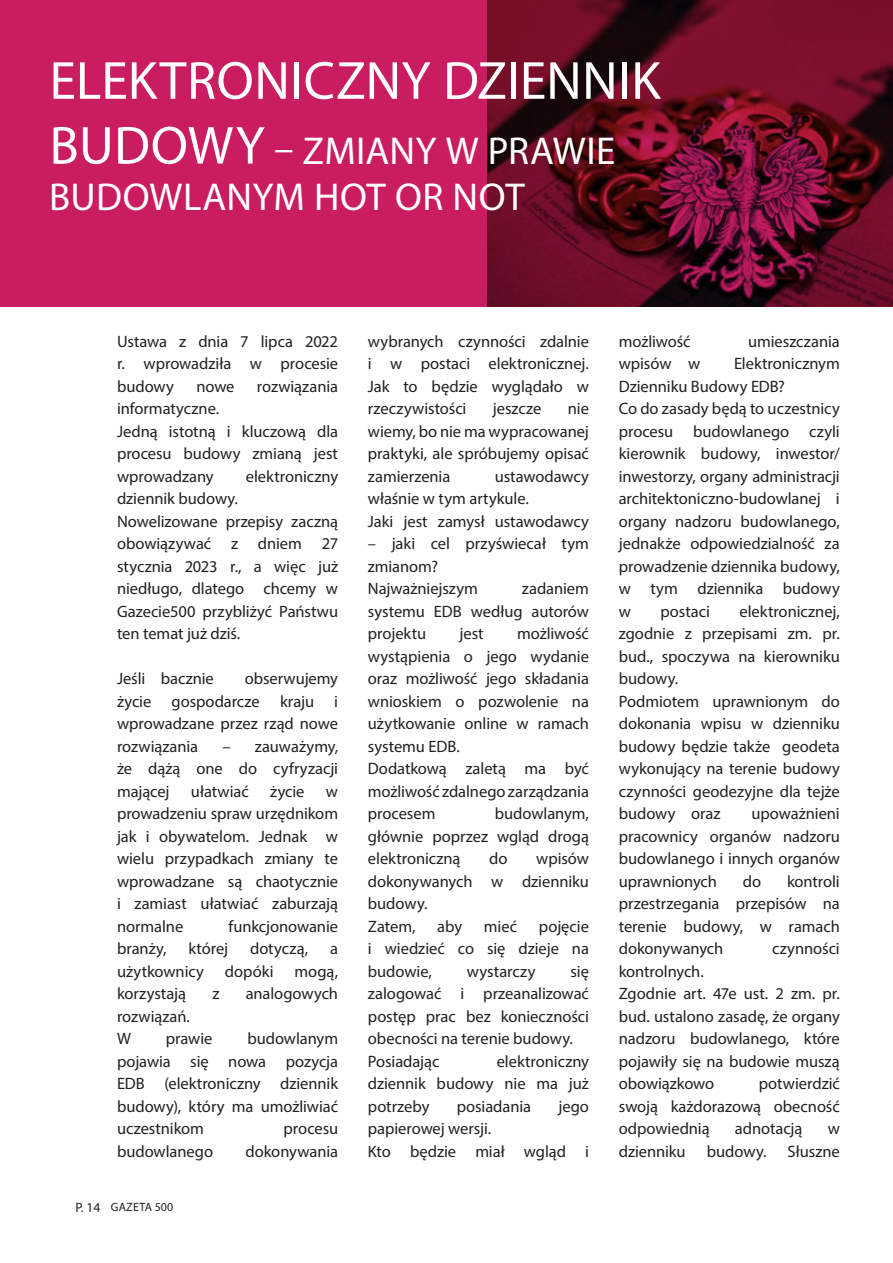
<style>
.page{position:relative;width:893px;height:1263px;background:#fff}
.page>*{position:absolute;margin:0;border:0;box-sizing:border-box;transform-origin:0 0}
.Headline_Main_Black{font:54px "Myriad Pro";letter-spacing:.005em;color:#fff}
.Headline_Main_Black-2{font:39px/46.8px "Myriad Pro";letter-spacing:.01em;color:#fff}
.Body_Text{font:16.5px/22.5px "Myriad Pro";letter-spacing:-.005em;color:#231f20;text-align:justify}
.t1{font:12px "Myriad Pro";letter-spacing:.02em;color:#231f20}
.s1{font-size:54px}
.s2{font-size:13.5px}
</style>
<div class="page">
<svg style="left:0;top:0;width:893px;height:306px;background:#991544"></svg>
<p class="Headline_Main_Black" style="left:49px;top:47px;width:613px">ELEKTRONICZNY DZIENNIK</p>
<p class="Headline_Main_Black-2" style="left:49px;top:126px;width:567px"><span class="s1">BUDOWY</span> – ZMIANY W PRAWIE<br>BUDOWLANYM HOT OR NOT</p>
<p class="Body_Text" style="left:117px;top:329px;width:223px">Ustawa z dnia 7 lipca 2022 r. wprowadziła w procesie budowy</p>
<p class="Body_Text" style="left:196px;top:374px;width:40px">nowe</p>
<p class="Body_Text" style="left:257px;top:374px;width:83px">rozwiązania</p>
<p class="Body_Text" style="left:117px;top:397px;width:104px">informatyczne.</p>
<p class="Body_Text" style="left:117px;top:419px;width:223px">Jedną istotną i kluczową dla procesu budowy zmianą jest wprowadzany</p>
<p class="Body_Text" style="left:246px;top:464px;width:94px">elektroniczny</p>
<p class="Body_Text" style="left:117px;top:487px;width:123px">dziennik budowy.</p>
<p class="Body_Text" style="left:117px;top:509px;width:223px">Nowelizowane przepisy zaczną obowiązywać z dniem 27 stycznia 2023 r., a więc już niedługo, dlatego chcemy w Gazecie500 przybliżyć Państwu ten temat już dziś.</p>
<p class="Body_Text" style="left:117px;top:667px;width:98px">Jeśli bacznie</p>
<p class="Body_Text" style="left:117px;top:667px;width:223px;text-indent:128px">obserwujemy życie gospodarcze kraju i wprowadzane przez rząd nowe rozwiązania</p>
<p class="Body_Text" style="left:117px;top:734px;width:223px;text-indent:105px">– zauważymy, że dążą one do cyfryzacji mającej</p>
<p class="Body_Text" style="left:191px;top:779px;width:59px">ułatwiać</p>
<p class="Body_Text" style="left:270px;top:779px;width:36px">życie</p>
<p class="Body_Text" style="left:117px;top:779px;width:223px;text-indent:209px">w prowadzeniu spraw urzędnikom jak i obywatelom. Jednak w wielu przypadkach zmiany te wprowadzane są chaotycznie i zamiast ułatwiać zaburzają normalne</p>
<p class="Body_Text" style="left:228px;top:914px;width:111px">funkcjonowanie</p>
<p class="Body_Text" style="left:117px;top:937px;width:51px">branży,</p>
<p class="Body_Text" style="left:188px;top:937px;width:41px">której</p>
<p class="Body_Text" style="left:250px;top:937px;width:60px">dotyczą,</p>
<p class="Body_Text" style="left:330px;top:937px;width:9px">a</p>
<p class="Body_Text" style="left:117px;top:959px;width:88px">użytkownicy</p>
<p class="Body_Text" style="left:225px;top:959px;width:50px">dopóki</p>
<p class="Body_Text" style="left:294px;top:959px;width:45px">mogą,</p>
<p class="Body_Text" style="left:117px;top:982px;width:71px">korzystają</p>
<p class="Body_Text" style="left:212px;top:982px;width:9px">z</p>
<p class="Body_Text" style="left:246px;top:982px;width:94px">analogowych</p>
<p class="Body_Text" style="left:117px;top:1004px;width:74px">rozwiązań.</p>
<p class="Body_Text" style="left:117px;top:1027px;width:15px">W</p>
<p class="Body_Text" style="left:166px;top:1027px;width:48px">prawie</p>
<p class="Body_Text" style="left:117px;top:1027px;width:223px;text-indent:130px">budowlanym pojawia się nowa pozycja EDB (elektroniczny dziennik budowy), który ma umożliwiać uczestnikom</p>
<p class="Body_Text" style="left:284px;top:1117px;width:56px">procesu</p>
<p class="Body_Text" style="left:117px;top:1139px;width:98px">budowlanego</p>
<p class="Body_Text" style="left:245px;top:1139px;width:94px">dokonywania</p>
<p class="t1" style="left:76px;top:1199px;width:99px"><span class="s2">P. 14</span> GAZETA 500</p>
<p class="Body_Text" style="left:368px;top:329px;width:223px">wybranych czynności zdalnie i w postaci elektronicznej.<br>Jak to będzie wyglądało w rzeczywistości</p>
<p class="Body_Text" style="left:368px;top:397px;width:223px;text-indent:200px">nie wiemy, bo nie ma wypracowanej praktyki, ale spróbujemy opisać zamierzenia</p>
<p class="Body_Text" style="left:493px;top:397px;width:50px">jeszcze</p>
<p class="Body_Text" style="left:368px;top:464px;width:223px;text-indent:127px">ustawodawcy właśnie w tym artykule.</p>
<p class="Body_Text" style="left:368px;top:509px;width:223px">Jaki jest zamysł ustawodawcy</p>
<p class="Body_Text" style="left:368px;top:532px;width:223px">– jaki cel przyświecał tym zmianom?</p>
<p class="Body_Text" style="left:368px;top:577px;width:112px">Najważniejszym</p>
<p class="Body_Text" style="left:368px;top:577px;width:223px;text-indent:154px">zadaniem systemu EDB według autorów projektu</p>
<p class="Body_Text" style="left:368px;top:622px;width:223px;text-indent:149px">możliwość wystąpienia o jego wydanie oraz możliwość jego składania wnioskiem o pozwolenie na użytkowanie online w ramach systemu EDB.</p>
<p class="Body_Text" style="left:368px;top:757px;width:223px">Dodatkową zaletą ma być możliwość zdalnego zarządzania procesem</p>
<p class="Body_Text" style="left:459px;top:622px;width:26px">jest</p>
<p class="Body_Text" style="left:368px;top:802px;width:223px;text-indent:127px">budowlanym, głównie poprzez wgląd drogą elektroniczną</p>
<p class="Body_Text" style="left:489px;top:847px;width:20px">do</p>
<p class="Body_Text" style="left:368px;top:847px;width:223px;text-indent:168px">wpisów dokonywanych w dzienniku budowy.</p>
<p class="Body_Text" style="left:368px;top:914px;width:49px">Zatem,</p>
<p class="Body_Text" style="left:437px;top:914px;width:26px">aby</p>
<p class="Body_Text" style="left:484px;top:914px;width:35px">mieć</p>
<p class="Body_Text" style="left:368px;top:914px;width:223px;text-indent:171px">pojęcie i wiedzieć co się dzieje na budowie,</p>
<p class="Body_Text" style="left:368px;top:959px;width:223px;text-indent:203px">się zalogować i przeanalizować postęp prac bez konieczności obecności na terenie budowy.</p>
<p class="Body_Text" style="left:368px;top:1049px;width:73px">Posiadając</p>
<p class="Body_Text" style="left:467px;top:959px;width:70px">wystarczy</p>
<p class="Body_Text" style="left:368px;top:1049px;width:223px;text-indent:129px">elektroniczny dziennik budowy nie ma już potrzeby</p>
<p class="Body_Text" style="left:457px;top:1094px;width:76px">posiadania</p>
<p class="Body_Text" style="left:558px;top:1094px;width:32px">jego</p>
<p class="Body_Text" style="left:368px;top:1117px;width:125px">papierowej wersji.</p>
<p class="Body_Text" style="left:368px;top:1139px;width:223px">Kto będzie miał wgląd i</p>
<p class="Body_Text" style="left:619px;top:329px;width:73px">możliwość</p>
<p class="Body_Text" style="left:748px;top:329px;width:93px">umieszczania</p>
<p class="Body_Text" style="left:619px;top:352px;width:83px">wpisów w</p>
<p class="Body_Text" style="left:619px;top:352px;width:223px;text-indent:115px">Elektronicznym<br>Dzienniku Budowy EDB?</p>
<p class="Body_Text" style="left:619px;top:397px;width:223px">Co do zasady będą to uczestnicy procesu budowlanego czyli kierownik budowy, inwestor/ inwestorzy, organy administracji architektoniczno-budowlanej i organy nadzoru budowlanego, jednakże odpowiedzialność za prowadzenie dziennika budowy, w tym dziennika budowy w</p>
<p class="Body_Text" style="left:619px;top:599px;width:223px;text-indent:121px">elektronicznej, zgodnie z przepisami zm. pr. bud., spoczywa na kierowniku budowy.</p>
<p class="Body_Text" style="left:619px;top:689px;width:223px">Podmiotem uprawnionym do dokonania wpisu w dzienniku budowy będzie także geodeta wykonujący na terenie budowy czynności geodezyjne dla tejże budowy oraz</p>
<p class="Body_Text" style="left:660px;top:599px;width:51px">postaci</p>
<p class="Body_Text" style="left:619px;top:802px;width:223px;text-indent:133px">upoważnieni pracownicy organów nadzoru budowlanego i innych organów uprawnionych</p>
<p class="Body_Text" style="left:619px;top:869px;width:223px;text-indent:168px">kontroli przestrzegania przepisów na terenie budowy, w ramach dokonywanych</p>
<p class="Body_Text" style="left:743px;top:869px;width:20px">do</p>
<p class="Body_Text" style="left:772px;top:937px;width:69px">czynności</p>
<p class="Body_Text" style="left:619px;top:959px;width:87px">kontrolnych.</p>
<p class="Body_Text" style="left:619px;top:982px;width:223px">Zgodnie art. 47e ust. 2 zm. pr. bud. ustalono zasadę, że organy nadzoru budowlanego, które pojawiły się na budowie muszą obowiązkowo</p>
<p class="Body_Text" style="left:619px;top:1072px;width:223px;text-indent:140px">potwierdzić swoją każdorazową obecność odpowiednią</p>
<p class="Body_Text" style="left:735px;top:1117px;width:69px">adnotacją</p>
<p class="Body_Text" style="left:828px;top:1117px;width:14px">w</p>
<p class="Body_Text" style="left:619px;top:1139px;width:68px">dzienniku</p>
<p class="Body_Text" style="left:707px;top:1139px;width:61px">budowy.</p>
<p class="Body_Text" style="left:787px;top:1139px;width:54px">Słuszne</p>
</div>
